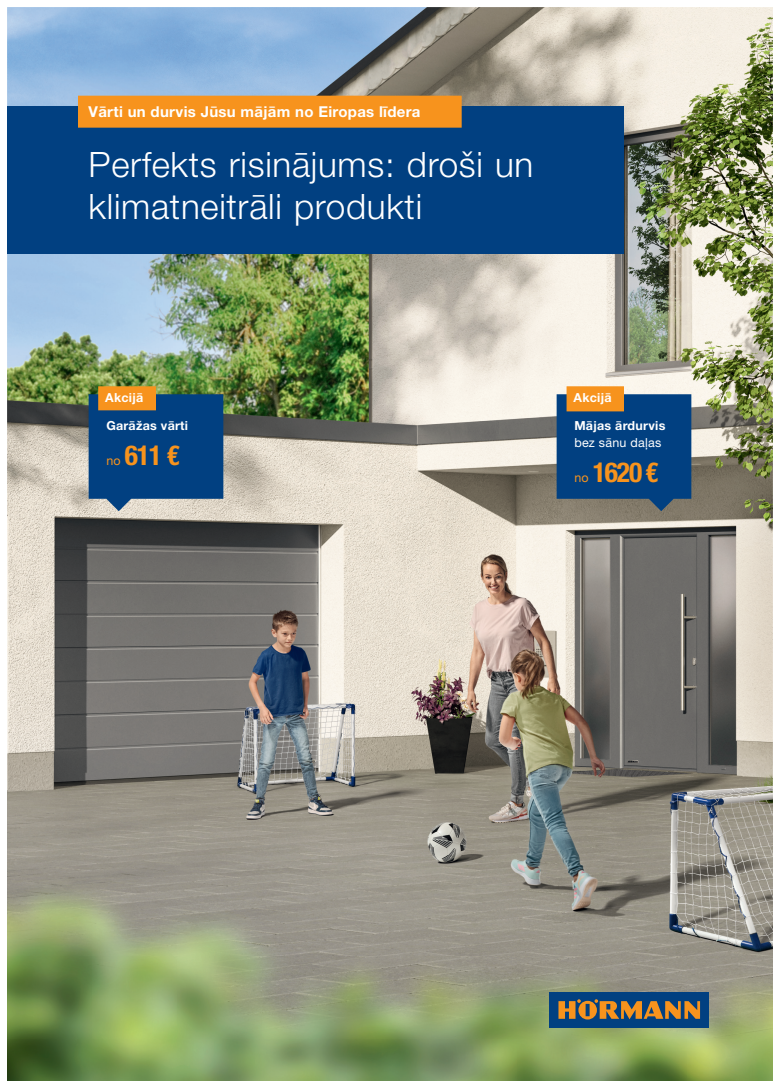
<style>
.page{position:relative;width:780px;height:1088px;background:#fff}
.page>*{position:absolute;margin:0;border:0;box-sizing:border-box;transform-origin:0 0}
.t1{font:300 35px/41.2px "Hoermann Helvetica Neue";letter-spacing:.02em;color:#fff}
.t2{font:700 condensed 27.5px "Hoermann Helvetica Neue";letter-spacing:-.04em;color:#f7931d}
.t3{font:700 15px "Hoermann Helvetica Neue";letter-spacing:.02em;color:#fff}
.t4{font:700 12.5px "Hoermann Helvetica Neue";letter-spacing:.02em;color:#fff}
.t5{font:12.5px "Hoermann Helvetica Neue Rm";letter-spacing:.02em;color:#fff}
.s1{font-family:"Hoermann Helvetica Neue Rm";font-weight:400;font-stretch:normal;font-size:12.5px}
</style>
<div class="page">
<img style="left:7px;top:7px;width:765px;height:783px">
<img style="left:7px;top:790px;width:765px;height:291px">
<div style="left:7px;top:106px;width:617px;height:148px;background:#014081"></div>
<div style="left:78px;top:96px;width:383px;height:32px;background:#f7931d"></div>
<div style="left:549px;top:992px;width:160px;height:36px;background:#014081"></div>
<svg style="left:558px;top:999px;width:142px;height:20px"></svg>
<svg style="left:89px;top:386px;width:134px;height:125px;background:#2c567c"></svg>
<svg style="left:556px;top:386px;width:135px;height:125px;background:#2c537a"></svg>
<p class="t3" style="left:89px;top:101px;width:333px">Vārti un durvis Jūsu mājām no Eiropas līdera</p>
<p class="t1" style="left:89px;top:142px;width:446px">Perfekts risinājums: droši un klimatneitrāli produkti</p>
<p class="t4" style="left:105px;top:389px;width:40px">Akcijā</p>
<p class="t4" style="left:106px;top:416px;width:83px">Garāžas vārti</p>
<p class="t2" style="left:106px;top:436px;width:75px"><span class="s1">no</span> 611 €</p>
<p class="t4" style="left:573px;top:389px;width:40px">Akcijā</p>
<p class="t4" style="left:574px;top:416px;width:92px">Mājas ārdurvis</p>
<p class="t5" style="left:574px;top:434px;width:89px">bez sānu daļas</p>
<p class="t2" style="left:574px;top:454px;width:85px"><span class="s1">no</span> 1620 €</p>
</div>
